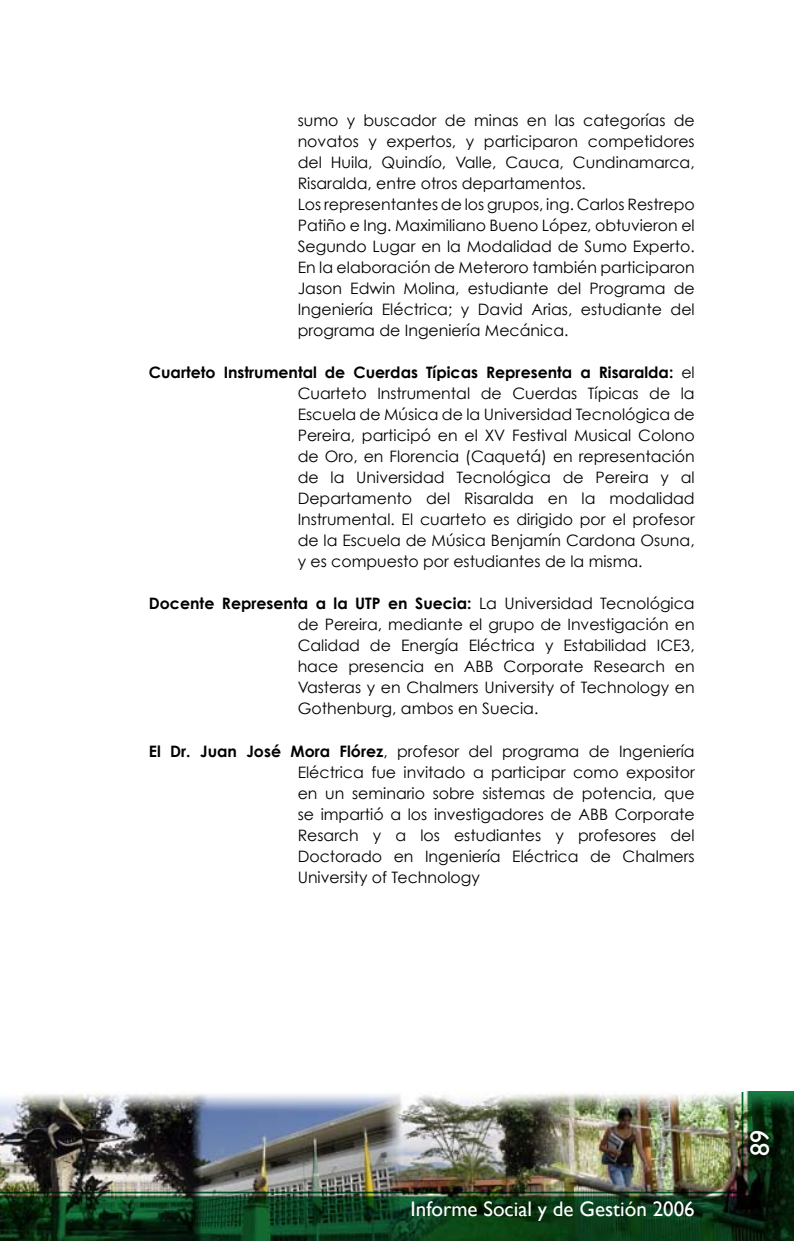
<style>
.page{position:relative;width:794px;height:1241px;background:#fff}
.page>*{position:absolute;margin:0;border:0;box-sizing:border-box;transform-origin:0 0}
.t1{font:26.25px "Gill Sans";color:#fff}
.t2{font:21px "Gill Sans";color:#fff}
.t3{font:15.75px/21px "Century Gothic";color:#000;text-align:justify}
.s1{font-weight:700}
</style>
<div class="page">
<img style="left:0;top:1091px;width:794px;height:149px">
<img style="left:0;top:1091px;width:744px;height:102px">
<p class="t3" style="left:298px;top:110px;width:398px;text-align:left">sumo y buscador de minas en las categorías de novatos y expertos, y participaron competidores del Huila, Quindío, Valle, Cauca, Cundinamarca, Risaralda, entre otros departamentos.<br>Los representantes de los grupos, ing. Carlos Restrepo Patiño e Ing. Maximiliano Bueno López, obtuvieron el Segundo Lugar en la Modalidad de Sumo Experto.<br>En la elaboración de Meteroro también participaron Jason Edwin Molina, estudiante del Programa de Ingeniería Eléctrica; y David Arias, estudiante del programa de Ingeniería Mecánica.</p>
<p class="t3" style="left:298px;top:362px;width:398px;text-indent:-149px"><span class="s1">Cuarteto Instrumental de Cuerdas Típicas Representa a Risaralda:</span> el Cuarteto Instrumental de Cuerdas Típicas de la Escuela de Música de la Universidad Tecnológica de Pereira, participó en el XV Festival Musical Colono de Oro, en Florencia (Caquetá) en representación de la Universidad Tecnológica de Pereira y al Departamento del Risaralda en la modalidad Instrumental. El cuarteto es dirigido por el profesor de la Escuela de Música Benjamín Cardona Osuna, y es compuesto por estudiantes de la misma.</p>
<p class="t3" style="left:298px;top:593px;width:398px;text-indent:-149px"><span class="s1">Docente Representa a la UTP en Suecia:</span> La Universidad Tecnológica de Pereira, mediante el grupo de Investigación en Calidad de Energía Eléctrica y Estabilidad ICE3, hace presencia en ABB Corporate Research en Vasteras y en Chalmers University of Technology en Gothenburg, ambos en Suecia.</p>
<p class="t3" style="left:298px;top:740px;width:398px;text-indent:-149px"><span class="s1">El Dr. Juan José Mora Flórez</span>, profesor del programa de Ingeniería Eléctrica fue invitado a participar como expositor en un seminario sobre sistemas de potencia, que se impartió a los investigadores de ABB Corporate Resarch y a los estudiantes y profesores del Doctorado en Ingeniería Eléctrica de Chalmers University of Technology</p>
<h2 class="t2" style="left:410px;top:1196px;width:286px">Informe Social y de Gestión 2006</h2>
<h1 class="t1" style="left:744px;top:1155px;width:28px;rotate:-90deg">89</h1>
</div>
